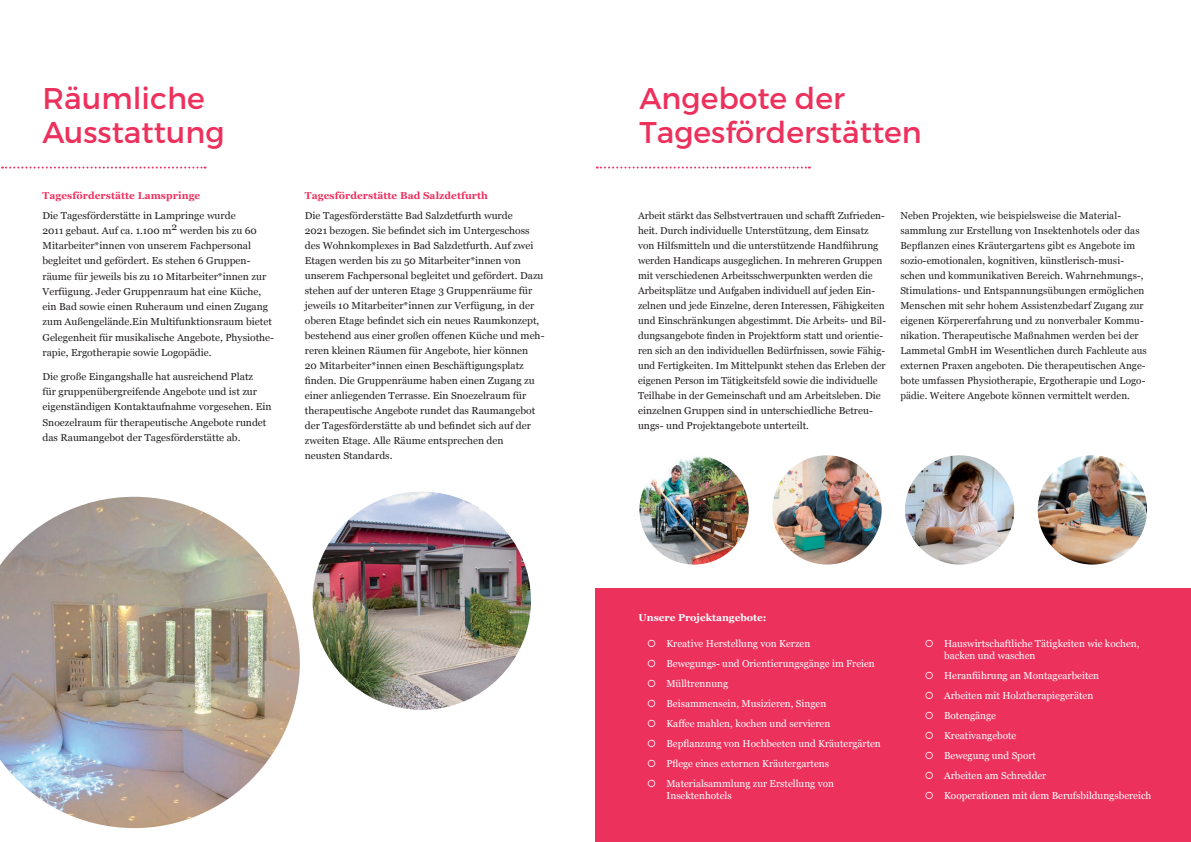
<style>
.page{position:relative;width:1191px;height:842px;background:#fff}
.page>*{position:absolute;margin:0;border:0;box-sizing:border-box;transform-origin:0 0}
.Head_30_34pt{font:30px/34px "Montserrat";color:#ed315d}
.Copy_12pt_6_36mm{font:10px/15px "Georgia";color:#231f20}
.Copy_10pt_5_3mm{font:10px/15px "Georgia";letter-spacing:.01em;color:#231f20}
.Copy_10pt_5_3mm-2{font:10px/12px "Georgia";color:#fff}
.Copy_12pt_6_36mm-2{font:700 10px "Georgia";color:#fff}
.s1{font-weight:700;color:#ee2f5e}
</style>
<div class="page">
<img style="left:0;top:497px;width:300px;height:331px">
<img style="left:905px;top:455px;width:109px;height:109px;border-radius:55px">
<img style="left:639px;top:455px;width:109px;height:109px;border-radius:55px">
<img style="left:772px;top:455px;width:109px;height:109px;border-radius:55px">
<img style="left:313px;top:492px;width:218px;height:218px;border-radius:109px">
<img style="left:1037px;top:455px;width:110px;height:109px;border-radius:55px">
<svg style="left:2px;top:167px;width:204px;height:2px"></svg>
<svg style="left:597px;top:167px;width:213px;height:2px"></svg>
<div style="left:595px;top:589px;width:596px;height:253px;background:#ed315d"></div>
<p class="Head_30_34pt" style="left:43px;top:81px;width:184px">Räumliche<br>Ausstattung</p>
<p class="Copy_12pt_6_36mm" style="left:43px;top:185px;width:195px;line-height:20px"><span class="s1">Tagesförderstätte Lamspringe<br></span>Die Tagesförderstätte in Lampringe wurde</p>
<p class="Copy_12pt_6_36mm" style="left:43px;top:223px;width:233px">2011 gebaut. Auf ca. 1.100 m2 werden bis zu 60<br>Mitarbeiter*innen von unserem Fachpersonal begleitet und gefördert. Es stehen 6 Gruppen&shy;räume für jeweils bis zu 10 Mitarbeiter*innen zur Verfügung. Jeder Gruppenraum hat eine Küche, ein Bad sowie einen Ruheraum und einen Zugang zum Außengelände.Ein Multifunktionsraum bietet Gelegenheit für musikalische Angebote, Physiothe&shy;rapie, Ergotherapie sowie Logopädie.</p>
<p class="Copy_12pt_6_36mm" style="left:43px;top:368px;width:230px">Die große Eingangshalle hat ausreichend Platz<br>für gruppenübergreifende Angebote und ist zur eigenständigen Kontaktaufnahme vorgesehen. Ein Snoezelraum für therapeutische Angebote rundet das Raumangebot der Tagesförderstätte ab.</p>
<p class="Copy_12pt_6_36mm" style="left:305px;top:185px;width:209px;line-height:20px"><span class="s1">Tagesförderstätte Bad Salzdetfurth<br></span>Die Tagesförderstätte Bad Salzdetfurth wurde</p>
<p class="Copy_12pt_6_36mm" style="left:305px;top:222px;width:241px">2021 bezogen. Sie befindet sich im Untergeschoss des Wohnkomplexes in Bad Salzdetfurth. Auf zwei Etagen werden bis zu 50 Mitarbeiter*innen von unserem Fachpersonal begleitet und gefördert. Dazu stehen auf der unteren Etage 3 Gruppenräume für jeweils 10 Mitarbeiter*innen zur Verfügung, in der oberen Etage befindet sich ein neues Raumkonzept, bestehend aus einer großen offenen Küche und meh&shy;reren kleinen Räumen für Angebote, hier können<br>20 Mitarbeiter*innen einen Beschäftigungsplatz finden. Die Gruppenräume haben einen Zugang zu einer anliegenden Terrasse. Ein Snoezelraum für therapeutische Angebote rundet das Raumangebot der Tagesförderstätte ab und befindet sich auf der zweiten Etage. Alle Räume entsprechen den<br>neusten Standards.</p>
<p class="Head_30_34pt" style="left:639px;top:81px;width:284px">Angebote der<br>Tagesförderstätten</p>
<p class="Copy_12pt_6_36mm" style="left:638px;top:207px;width:250px">Arbeit stärkt das Selbstvertrauen und schafft Zufrieden&shy;heit. Durch individuelle Unterstützung, dem Einsatz von Hilfsmitteln und die unterstützende Handführung werden Handicaps ausgeglichen. In mehreren Gruppen mit verschiedenen Arbeitsschwerpunkten werden die Arbeitsplätze und Aufgaben individuell auf jeden Ein&shy;zelnen und jede Einzelne, deren Interessen, Fähigkeiten und Einschränkungen abgestimmt. Die Arbeits- und Bil&shy;dungsangebote finden in Projektform statt und orientie&shy;ren sich an den individuellen Bedürfnissen, sowie Fähig&shy;und Fertigkeiten. Im Mittelpunkt stehen das Erleben der eigenen Person im Tätigkeitsfeld sowie die individuelle Teilhabe in der Gemeinschaft und am Arbeitsleben. Die einzelnen Gruppen sind in unterschiedliche Betreu&shy;ungs- und Projektangebote unterteilt.</p>
<p class="Copy_10pt_5_3mm" style="left:900px;top:207px;width:248px">Neben Projekten, wie beispielsweise die Material&shy;sammlung zur Erstellung von Insektenhotels oder das Bepflanzen eines Kräutergartens gibt es Angebote im sozio-emotionalen, kognitiven, künstlerisch-musi&shy;schen und kommunikativen Bereich. Wahrnehmungs-, Stimulations- und Entspannungsübungen ermöglichen Menschen mit sehr hohem Assistenzbedarf Zugang zur eigenen Körpererfahrung und zu nonverbaler Kommu&shy;nikation. Therapeutische Maßnahmen werden bei der Lammetal GmbH im Wesentlichen durch Fachleute aus externen Praxen angeboten. Die therapeutischen Ange&shy;bote umfassen Physiotherapie, Ergotherapie und Logo&shy;pädie. Weitere Angebote können vermittelt werden.</p>
<p class="Copy_12pt_6_36mm-2" style="left:638px;top:610px;width:130px">Unsere Projektangebote:</p>
<p class="Copy_10pt_5_3mm-2" style="left:647px;top:637px;width:164px">○ Kreative Herstellung von Kerzen</p>
<p class="Copy_10pt_5_3mm-2" style="left:647px;top:657px;width:229px">○ Bewegungs- und Orientierungsgänge im Freien</p>
<p class="Copy_10pt_5_3mm-2" style="left:647px;top:677px;width:82px">○ Mülltrennung</p>
<p class="Copy_10pt_5_3mm-2" style="left:647px;top:697px;width:180px">○ Beisammensein, Musizieren, Singen</p>
<p class="Copy_10pt_5_3mm-2" style="left:647px;top:717px;width:184px">○ Kaffee mahlen, kochen und servieren</p>
<p class="Copy_10pt_5_3mm-2" style="left:647px;top:737px;width:235px">○ Bepflanzung von Hochbeeten und Kräutergärten</p>
<p class="Copy_10pt_5_3mm-2" style="left:647px;top:757px;width:183px">○ Pflege eines externen Kräutergartens</p>
<p class="Copy_10pt_5_3mm-2" style="left:666px;top:777px;width:169px;text-indent:-19px">○ Materialsammlung zur Erstellung von<br>Insektenhotels</p>
<p class="Copy_10pt_5_3mm-2" style="left:944px;top:637px;width:197px;text-indent:-19px">○ Hauswirtschaftliche Tätigkeiten wie kochen, backen und waschen</p>
<p class="Copy_10pt_5_3mm-2" style="left:925px;top:669px;width:176px">○ Heranführung an Montagearbeiten</p>
<p class="Copy_10pt_5_3mm-2" style="left:925px;top:689px;width:170px">○ Arbeiten mit Holztherapiegeräten</p>
<p class="Copy_10pt_5_3mm-2" style="left:925px;top:709px;width:73px">○ Botengänge</p>
<p class="Copy_10pt_5_3mm-2" style="left:925px;top:729px;width:93px">○ Kreativangebote</p>
<p class="Copy_10pt_5_3mm-2" style="left:925px;top:749px;width:113px">○ Bewegung und Sport</p>
<p class="Copy_10pt_5_3mm-2" style="left:925px;top:769px;width:123px">○ Arbeiten am Schredder</p>
<p class="Copy_10pt_5_3mm-2" style="left:925px;top:789px;width:228px">○ Kooperationen mit dem Berufsbildungsbereich</p>
</div>
